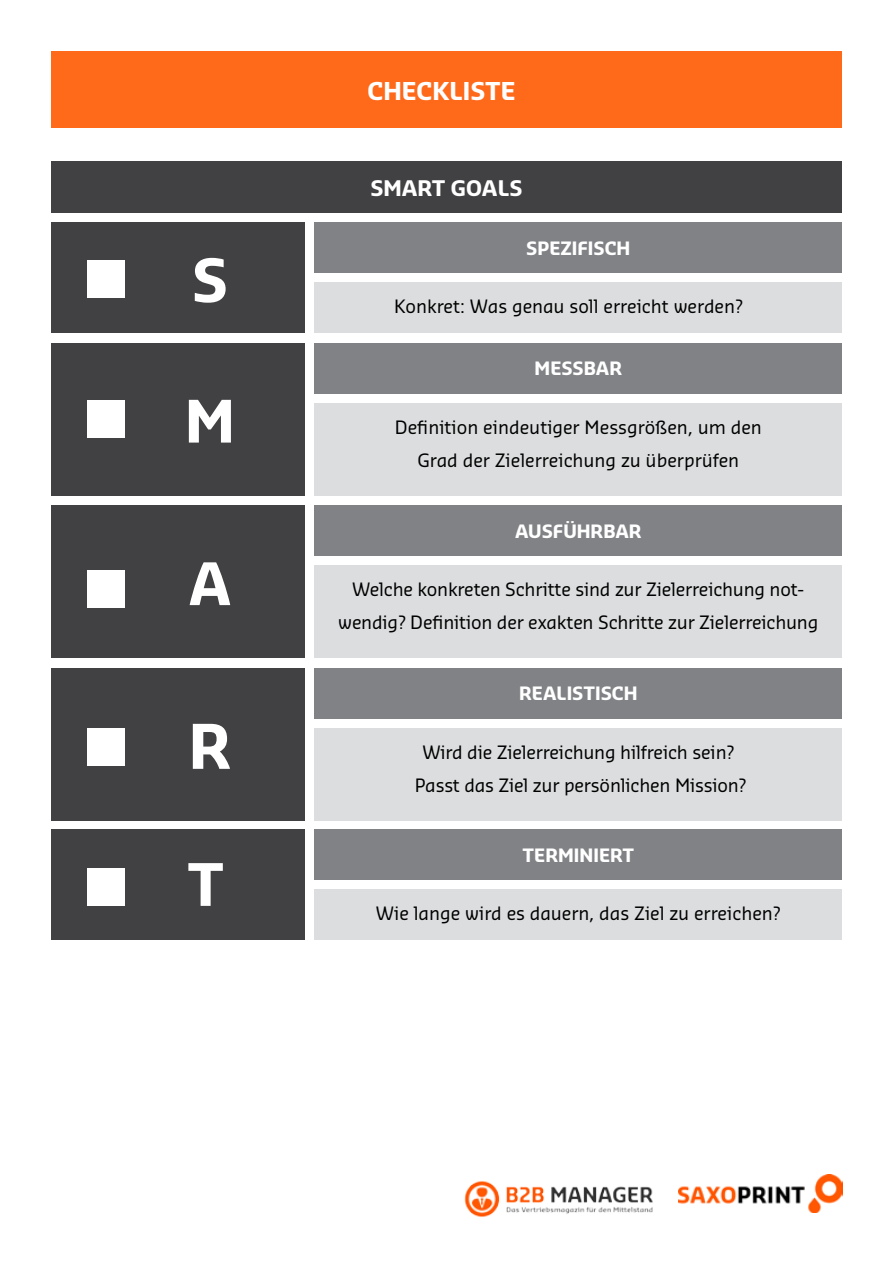
<style>
.page{position:relative;width:893px;height:1263px;background:#fff}
.page>*{position:absolute;margin:0;border:0;box-sizing:border-box;transform-origin:0 0}
.t1{font:700 60px "Sansa Pro";color:#fff}
.t2{font:700 58.5px "Sansa Pro";color:#fff}
.t3{font:700 57px "Sansa Pro";color:#fff}
.t4{font:700 24px "Sansa Pro";color:#fff}
.t5{font:700 21px "Sansa Pro";color:#fff}
.t6{font:18px/33px "Sansa Pro";letter-spacing:-.01em;color:#000;text-align:center}
.t7{font:700 18px "Sansa Pro";color:#fff}
</style>
<div class="page">
<div style="left:51px;top:51px;width:791px;height:77px;background:#ff691a"></div>
<div style="left:51px;top:161px;width:791px;height:52px;background:#414042"></div>
<div style="left:315px;top:283px;width:527px;height:50px;background:#dcddde"></div>
<div style="left:315px;top:890px;width:527px;height:50px;background:#dcddde"></div>
<div style="left:315px;top:403px;width:527px;height:92px;background:#dcddde"></div>
<div style="left:315px;top:566px;width:527px;height:92px;background:#dcddde"></div>
<div style="left:315px;top:728px;width:527px;height:92px;background:#dcddde"></div>
<div style="left:51px;top:223px;width:253px;height:110px;background:#414042"></div>
<div style="left:51px;top:829px;width:253px;height:111px;background:#414042"></div>
<div style="left:51px;top:343px;width:253px;height:152px;background:#414042"></div>
<div style="left:51px;top:505px;width:253px;height:153px;background:#414042"></div>
<div style="left:51px;top:668px;width:253px;height:152px;background:#414042"></div>
<div style="left:315px;top:223px;width:527px;height:50px;background:#808285"></div>
<div style="left:315px;top:829px;width:527px;height:51px;background:#808285"></div>
<div style="left:315px;top:343px;width:527px;height:50px;background:#808285"></div>
<div style="left:315px;top:505px;width:527px;height:51px;background:#808285"></div>
<div style="left:315px;top:668px;width:527px;height:50px;background:#808285"></div>
<img style="left:678px;top:1175px;width:164px;height:37px">
<img style="left:464px;top:1181px;width:189px;height:36px">
<div style="left:87px;top:260px;width:37px;height:37px;background:#fff"></div>
<div style="left:87px;top:401px;width:37px;height:37px;background:#fff"></div>
<div style="left:87px;top:570px;width:37px;height:37px;background:#fff"></div>
<div style="left:87px;top:728px;width:37px;height:37px;background:#fff"></div>
<div style="left:87px;top:868px;width:37px;height:37px;background:#fff"></div>
<h2 class="t2" style="left:192px;top:240px;width:32px">S</h2>
<h3 class="t3" style="left:185px;top:382px;width:51px">M</h3>
<h3 class="t3" style="left:189px;top:545px;width:44px">A</h3>
<h1 class="t1" style="left:189px;top:705px;width:44px">R</h1>
<h3 class="t3" style="left:187px;top:845px;width:36px">T</h3>
<h3 class="t4" style="left:368px;top:75px;width:150px">CHECKLISTE</h3>
<p class="t5" style="left:370px;top:174px;width:154px">SMART GOALS</p>
<p class="t7" style="left:526px;top:236px;width:106px">SPEZIFISCH</p>
<p class="t6" style="left:394px;top:290px;width:350px">Konkret: Was genau soll erreicht werden?</p>
<p class="t7" style="left:535px;top:356px;width:75px">MESSBAR</p>
<p class="t6" style="left:395px;top:410px;width:369px">Definition eindeutiger Messgrößen, um den<br>Grad der Zielerreichung zu überprüfen</p>
<p class="t7" style="left:515px;top:519px;width:115px">AUSFÜHRBAR</p>
<p class="t6" style="left:338px;top:573px;width:482px">Welche konkreten Schritte sind zur Zielerreichung not&shy;wendig? Definition der exakten Schritte zur Zielerreichung</p>
<p class="t7" style="left:519px;top:681px;width:49px">REALISTISCH</p>
<p class="t6" style="left:415px;top:735px;width:333px">Wird die Zielerreichung hilfreich sein?<br>Passt das Ziel zur persönlichen Mission?</p>
<p class="t7" style="left:523px;top:843px;width:113px">TERMINIERT</p>
<p class="t6" style="left:376px;top:897px;width:406px">Wie lange wird es dauern, das Ziel zu erreichen?</p>
</div>
